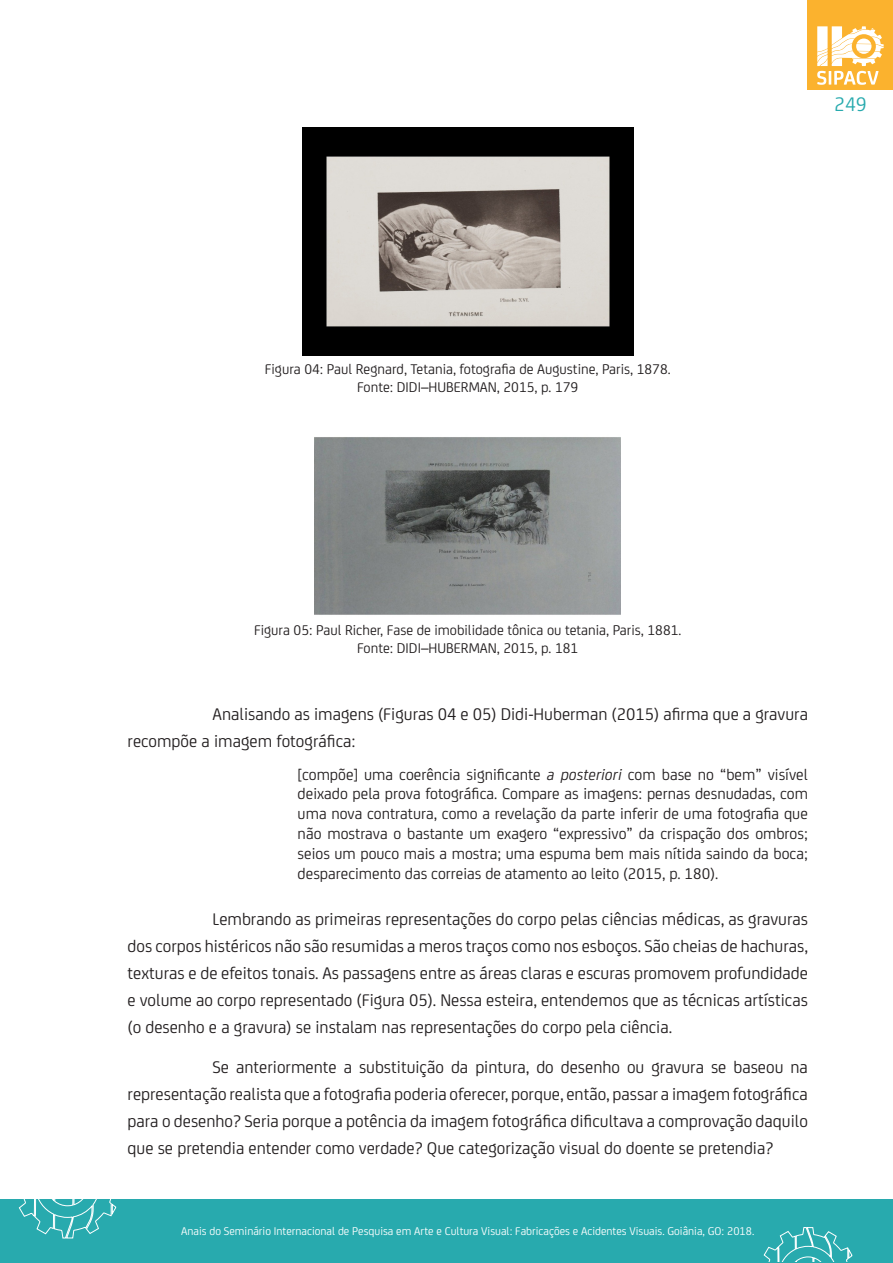
<style>
.page{position:relative;width:893px;height:1263px;background:#fff}
.page>*{position:absolute;margin:0;border:0;box-sizing:border-box;transform-origin:0 0}
.t1{font:21px "FS Joey";color:#28aaae}
.texto_corrido{font:18px/27px "FS Joey";color:#231f20;text-align:justify}
.citações{font:16.5px/19.8px "FS Joey";color:#231f20;text-align:justify}
.titulos_imagens{font:15px "FS Joey";color:#231f20}
.t2{font:12px "FS Joey";color:#fff}
.s1{font-style:italic}
</style>
<div class="page">
<div style="left:808px;top:0;width:85px;height:89px;background:#fbb22e"></div>
<svg style="left:817px;top:26px;width:67px;height:59px"></svg>
<div style="left:0;top:1199px;width:893px;height:64px;background:#28aaae"></div>
<svg style="left:18px;top:1199px;width:99px;height:40px"></svg>
<svg style="left:763px;top:1227px;width:90px;height:35px"></svg>
<img style="left:302px;top:128px;width:331px;height:228px">
<img style="left:315px;top:437px;width:306px;height:178px">
<p class="t1" style="left:834px;top:90px;width:34px">249</p>
<p class="titulos_imagens" style="left:265px;top:358px;width:407px">Figura 04: Paul Regnard, Tetania, fotografia de Augustine, Paris, 1878.</p>
<p class="titulos_imagens" style="left:357px;top:376px;width:223px">Fonte: DIDI–HUBERMAN, 2015, p. 179</p>
<p class="titulos_imagens" style="left:254px;top:620px;width:429px">Figura 05: Paul Richer, Fase de imobilidade tônica ou tetania, Paris, 1881.</p>
<p class="titulos_imagens" style="left:357px;top:638px;width:223px">Fonte: DIDI–HUBERMAN, 2015, p. 181</p>
<p class="texto_corrido" style="left:128px;top:699px;width:682px;text-indent:85px">Analisando as imagens (Figuras 04 e 05) Didi-Huberman (2015) afirma que a gravura recompõe a imagem fotográfica:</p>
<p class="citações" style="left:298px;top:763px;width:512px">[compõe] uma coerência significante <span class="s1">a posteriori</span> com base no “bem” visível deixado pela prova fotográfica. Compare as imagens: pernas desnudadas, com uma nova contratura, como a revelação da parte inferir de uma fotografia que não mostrava o bastante um exagero “expressivo” da crispação dos ombros; seios um pouco mais a mostra; uma espuma bem mais nítida saindo da boca; desparecimento das correias de atamento ao leito (2015, p. 180).</p>
<p class="texto_corrido" style="left:128px;top:905px;width:682px;text-indent:85px">Lembrando as primeiras representações do corpo pelas ciências médicas, as gravuras dos corpos histéricos não são resumidas a meros traços como nos esboços. São cheias de hachuras, texturas e de efeitos tonais. As passagens entre as áreas claras e escuras promovem profundidade e volume ao corpo representado (Figura 05). Nessa esteira, entendemos que as técnicas artísticas (o desenho e a gravura) se instalam nas representações do corpo pela ciência.</p>
<p class="texto_corrido" style="left:128px;top:1053px;width:682px;text-indent:85px">Se anteriormente a substituição da pintura, do desenho ou gravura se baseou na representação realista que a fotografia poderia oferecer, porque, então, passar a imagem fotográfica para o desenho? Seria porque a potência da imagem fotográfica dificultava a comprovação daquilo que se pretendia entender como verdade? Que categorização visual do doente se pretendia?</p>
<p class="t2" style="left:181px;top:1223px;width:575px">Anais do Seminário Internacional de Pesquisa em Arte e Cultura Visual: Fabricações e Acidentes Visuais. Goiânia, GO: 2018.</p>
</div>
